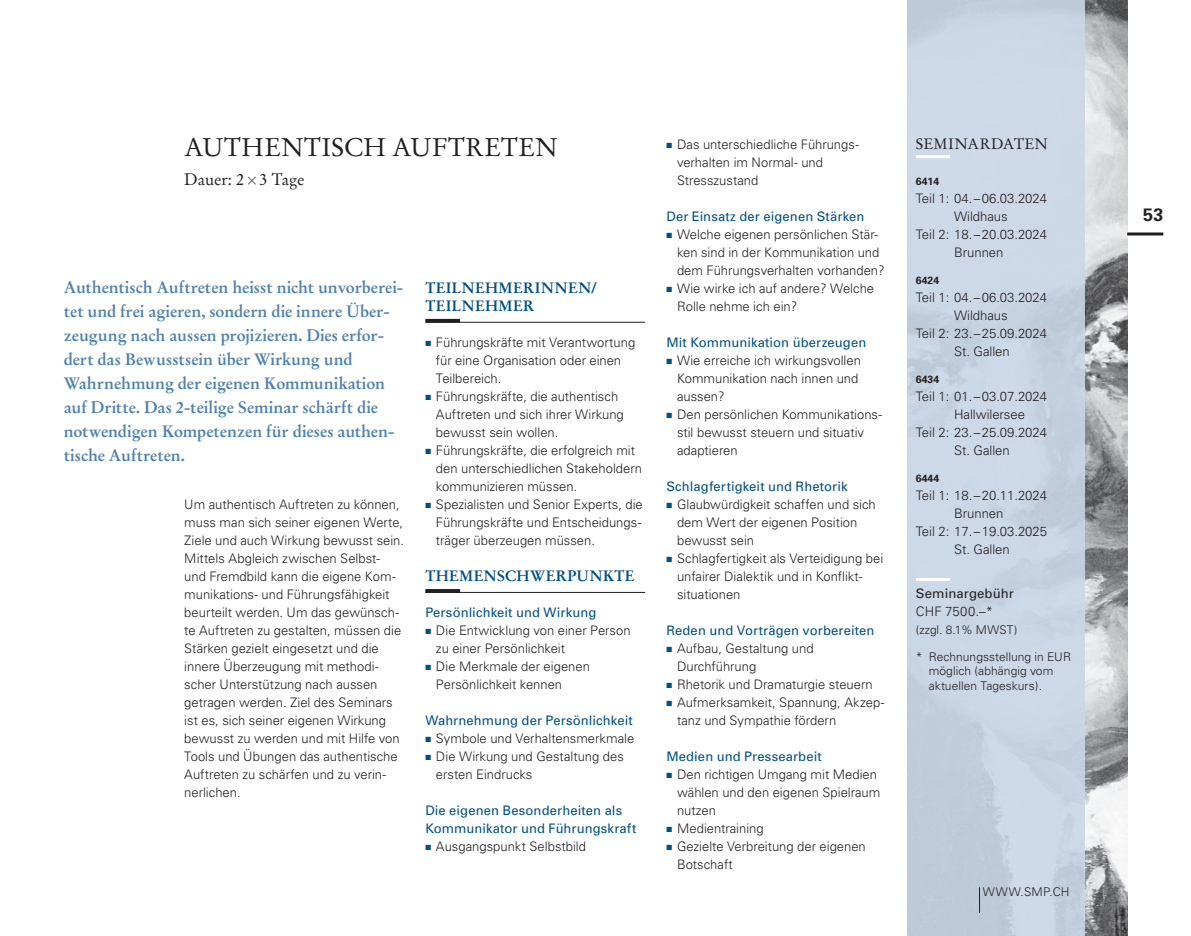
<style>
.page{position:relative;width:1191px;height:936px;background:#fff}
.page>*{position:absolute;margin:0;border:0;box-sizing:border-box;transform-origin:0 0}
.t1{font:25.5px "Stempel Garamond";letter-spacing:.015em;color:#231f20}
.t2{font:700 18px "Univers";color:#231f20}
.t3{font:700 16.5px/24px "Stempel Garamond";letter-spacing:-.005em;color:#5083af}
.t4{font:16.5px "Stempel Garamond";letter-spacing:-.005em;color:#231f20}
.t5{font:700 15px/18px "Stempel Garamond";letter-spacing:.02em;color:#005187}
.t6{font:15px "Stempel Garamond";letter-spacing:.015em;color:#231f20}
.t7{font:300 13.2px/18px "Univers";color:#231f20}
.t8{font:13.2px/18px "Univers";letter-spacing:.01em;color:#005187}
.t9{font:13.2px "Univers";letter-spacing:.005em;color:#231f20}
.t10{font:300 12px/14.2px "Univers";letter-spacing:.005em;color:#231f20}
.t11{font:700 10.5px "Univers";color:#231f20}
.s1{font-family:"Mathematical Pi One";font-size:13.5px}
.s2{color:#005187}
</style>
<div class="page">
<img style="left:1084px;top:0;width:43px;height:935px">
<div style="left:907px;top:0;width:177px;height:935px;background:#c9d7e8"></div>
<hr style="left:1127px;top:232px;width:36px;height:3px;background:#231f20">
<svg style="left:979px;top:887px;width:1px;height:25px"></svg>
<hr style="left:916px;top:155px;width:34px;height:3px;background:#fff">
<hr style="left:916px;top:578px;width:34px;height:3px;background:#fff">
<hr style="left:425px;top:322px;width:220px;height:1px;background:#231f20">
<hr style="left:425px;top:319px;width:35px;height:3px;background:#231f20">
<hr style="left:425px;top:592px;width:220px;height:1px;background:#231f20">
<hr style="left:425px;top:589px;width:35px;height:3px;background:#231f20">
<h1 class="t1" style="left:184px;top:132px;width:375px">AUTHENTISCH AUFTRETEN</h1>
<p class="t4" style="left:184px;top:169px;width:122px">Dauer: 2 <span class="s1">3</span> 3 Tage</p>
<p class="t3" style="left:64px;top:275px;width:341px">Authentisch Auftreten heisst nicht unvorberei&shy;tet und frei agieren, sondern die innere Über&shy;zeugung nach aussen projizieren. Dies erfor&shy;dert das Bewusstsein über Wirkung und Wahrnehmung der eigenen Kommunikation auf Dritte. Das 2-teilige Seminar schärft die notwendigen Kompetenzen für dieses authen&shy;tische Auftreten.</p>
<p class="t5" style="left:425px;top:279px;width:173px">TEILNEHMERINNEN/<br>TEILNEHMER</p>
<p class="t7" style="left:436px;top:333px;width:201px;text-indent:-11px"><span class="s2">■</span> Führungskräfte mit Verantwortung für eine Organisation oder einen<br>Teilbereich.</p>
<p class="t7" style="left:436px;top:387px;width:189px;text-indent:-11px"><span class="s2">■</span> Führungskräfte, die authentisch<br>Auftreten und sich ihrer Wirkung bewusst sein wollen.</p>
<p class="t7" style="left:436px;top:441px;width:208px;text-indent:-11px"><span class="s2">■</span> Führungskräfte, die erfolgreich mit den unterschiedlichen Stakeholdern kommunizieren müssen.</p>
<p class="t7" style="left:436px;top:495px;width:208px;text-indent:-11px"><span class="s2">■</span> Spezialisten und Senior Experts, die<br>Führungskräfte und Entscheidungs&shy;träger überzeugen müssen.</p>
<p class="t5" style="left:425px;top:567px;width:211px">THEMENSCHWERPUNKTE</p>
<p class="t8" style="left:425px;top:603px;width:172px">Persönlichkeit und Wirkung</p>
<p class="t7" style="left:436px;top:621px;width:196px;text-indent:-11px"><span class="s2">■</span> Die Entwicklung von einer Person zu einer Persönlichkeit</p>
<p class="t7" style="left:436px;top:657px;width:155px;text-indent:-11px"><span class="s2">■</span> Die Merkmale der eigenen<br>Persönlichkeit kennen</p>
<p class="t8" style="left:425px;top:711px;width:209px">Wahrnehmung der Persönlichkeit</p>
<p class="t7" style="left:425px;top:729px;width:210px"><span class="s2">■</span> Symbole und Verhaltensmerkmale</p>
<p class="t7" style="left:436px;top:747px;width:189px;text-indent:-11px"><span class="s2">■</span> Die Wirkung und Gestaltung des ersten Eindrucks</p>
<p class="t8" style="left:425px;top:801px;width:212px">Die eigenen Besonderheiten als<br>Kommunikator und Führungskraft</p>
<p class="t7" style="left:425px;top:837px;width:162px"><span class="s2">■</span> Ausgangspunkt Selbstbild</p>
<p class="t7" style="left:184px;top:495px;width:221px">Um authentisch Auftreten zu können, muss man sich seiner eigenen Werte, Ziele und auch Wirkung bewusst sein.<br>Mittels Abgleich zwischen Selbst&shy;und Fremdbild kann die eigene Kom&shy;munikations- und Führungsfähigkeit beurteilt werden. Um das gewünsch&shy;te Auftreten zu gestalten, müssen die Stärken gezielt eingesetzt und die innere Überzeugung mit methodi&shy;scher Unterstützung nach aussen getragen werden. Ziel des Seminars ist es, sich seiner eigenen Wirkung bewusst zu werden und mit Hilfe von Tools und Übungen das authentische Auftreten zu schärfen und zu verin&shy;nerlichen.</p>
<p class="t7" style="left:677px;top:135px;width:183px;text-indent:-11px"><span class="s2">■</span> Das unterschiedliche Führungs&shy;verhalten im Normal- und<br>Stresszustand</p>
<p class="t8" style="left:666px;top:207px;width:200px">Der Einsatz der eigenen Stärken</p>
<p class="t7" style="left:677px;top:225px;width:209px;text-indent:-11px"><span class="s2">■</span> Welche eigenen persönlichen Stär&shy;ken sind in der Kommunikation und dem Führungsverhalten vorhanden?</p>
<p class="t7" style="left:677px;top:279px;width:199px;text-indent:-11px"><span class="s2">■</span> Wie wirke ich auf andere? Welche<br>Rolle nehme ich ein?</p>
<p class="t8" style="left:666px;top:333px;width:201px">Mit Kommunikation überzeugen</p>
<p class="t7" style="left:677px;top:351px;width:185px;text-indent:-11px"><span class="s2">■</span> Wie erreiche ich wirkungsvollen<br>Kommunikation nach innen und aussen?</p>
<p class="t7" style="left:677px;top:405px;width:207px;text-indent:-11px"><span class="s2">■</span> Den persönlichen Kommunikations&shy;stil bewusst steuern und situativ adaptieren</p>
<p class="t8" style="left:666px;top:477px;width:183px">Schlagfertigkeit und Rhetorik</p>
<p class="t7" style="left:677px;top:495px;width:200px;text-indent:-11px"><span class="s2">■</span> Glaubwürdigkeit schaffen und sich dem Wert der eigenen Position bewusst sein</p>
<p class="t7" style="left:677px;top:549px;width:208px;text-indent:-11px"><span class="s2">■</span> Schlagfertigkeit als Verteidigung bei unfairer Dialektik und in Konflikt&shy;situationen</p>
<p class="t8" style="left:666px;top:621px;width:210px">Reden und Vorträgen vorbereiten</p>
<p class="t7" style="left:677px;top:639px;width:138px;text-indent:-11px"><span class="s2">■</span> Aufbau, Gestaltung und<br>Durchführung</p>
<p class="t7" style="left:666px;top:675px;width:208px"><span class="s2">■</span> Rhetorik und Dramaturgie steuern</p>
<p class="t7" style="left:677px;top:693px;width:209px;text-indent:-11px"><span class="s2">■</span> Aufmerksamkeit, Spannung, Akzep&shy;tanz und Sympathie fördern</p>
<p class="t8" style="left:666px;top:747px;width:157px">Medien und Pressearbeit</p>
<p class="t7" style="left:677px;top:765px;width:205px;text-indent:-11px"><span class="s2">■</span> Den richtigen Umgang mit Medien wählen und den eigenen Spielraum nutzen</p>
<p class="t7" style="left:666px;top:819px;width:99px"><span class="s2">■</span> Medientraining</p>
<p class="t7" style="left:677px;top:837px;width:190px;text-indent:-11px"><span class="s2">■</span> Gezielte Verbreitung der eigenen<br>Botschaft</p>
<p class="t6" style="left:916px;top:135px;width:133px">SEMINARDATEN</p>
<p class="t11" style="left:916px;top:175px;width:25px">6414</p>
<p class="t7" style="left:916px;top:189px;width:133px;text-align:center">Teil 1: 04.–06.03.2024<br>Wildhaus<br>Teil 2: 18.–20.03.2024<br>Brunnen</p>
<p class="t11" style="left:916px;top:274px;width:25px">6424</p>
<p class="t7" style="left:916px;top:288px;width:133px;text-align:center">Teil 1: 04.–06.03.2024<br>Wildhaus<br>Teil 2: 23.–25.09.2024<br>St. Gallen</p>
<p class="t11" style="left:916px;top:373px;width:25px">6434</p>
<p class="t7" style="left:916px;top:387px;width:133px">Teil 1: 01.–03.07.2024</p>
<p class="t7" style="left:954px;top:405px;width:72px">Hallwilersee</p>
<p class="t7" style="left:916px;top:423px;width:133px">Teil 2: 23.–25.09.2024</p>
<p class="t7" style="left:954px;top:441px;width:57px">St. Gallen</p>
<p class="t11" style="left:916px;top:472px;width:25px">6444</p>
<p class="t7" style="left:916px;top:486px;width:133px;text-align:center">Teil 1: 18.–20.11.2024<br>Brunnen<br>Teil 2: 17.–19.03.2025<br>St. Gallen</p>
<p class="t9" style="left:916px;top:585px;width:99px">Seminargebühr</p>
<p class="t7" style="left:916px;top:602px;width:79px">CHF 7500.–*</p>
<p class="t10" style="left:916px;top:622px;width:103px">(zzgl. 8.1% MWST)</p>
<p class="t10" style="left:928px;top:649px;width:144px;text-indent:-13px">* Rechnungsstellung in EUR möglich (abhängig vom aktuellen Tageskurs).</p>
<p class="t10" style="left:982px;top:884px;width:88px">WWW.SMP.CH</p>
<h2 class="t2" style="left:1143px;top:204px;width:22px">53</h2>
</div>
